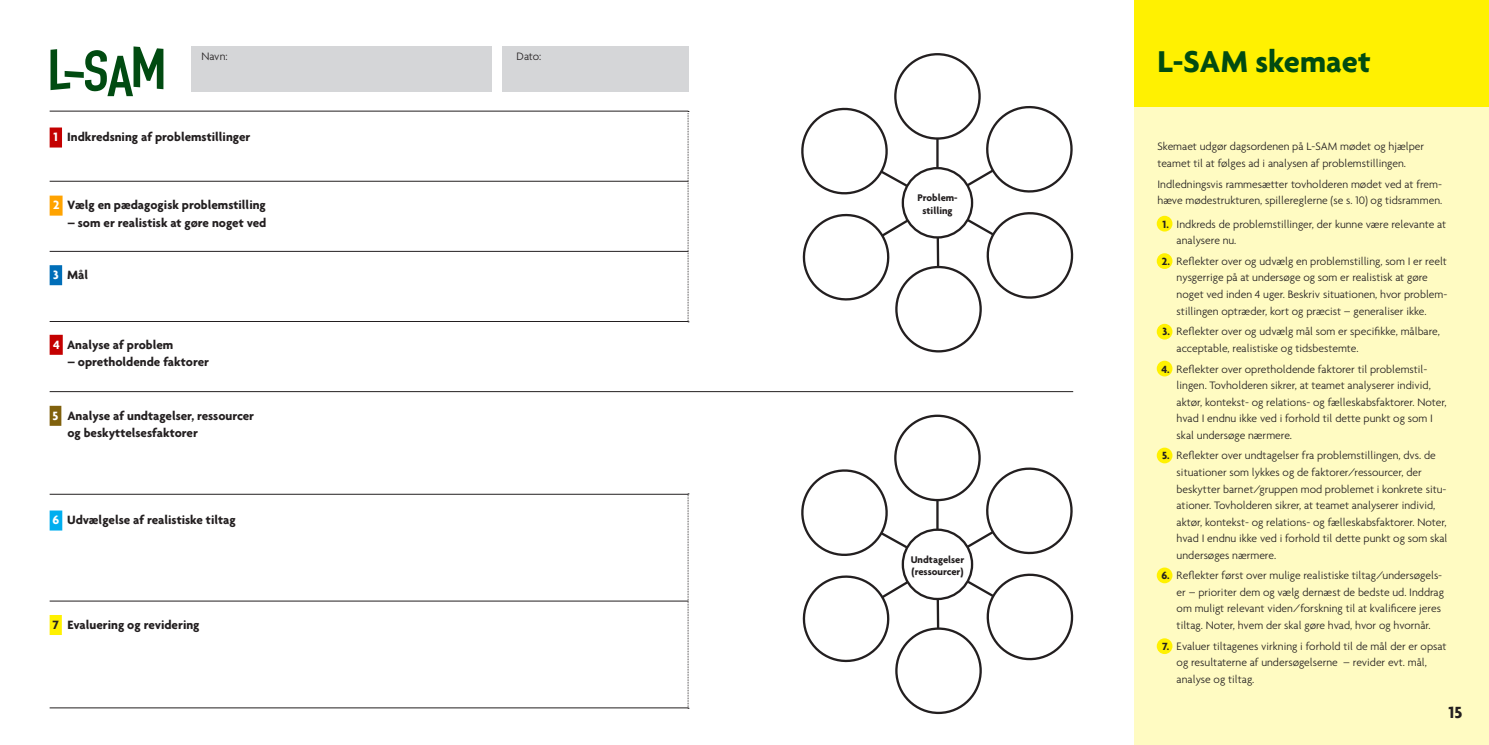
<style>
.page{position:relative;width:1489px;height:745px;background:#fff}
.page>*{position:absolute;margin:0;border:0;box-sizing:border-box;transform-origin:0 0}
.Rubrik{font:700 32.5px "Agenda";color:#014b11}
.Underrubrik{font:700 17.5px "Agenda";color:#231f20}
.Underrubrik_lille{font:700 13px/17.5px "Agenda";color:#231f20}
.Brødtekst{font:300 11.62px/16.5px "Agenda";color:#231f20}
.t1{font:700 10.5px/12.5px "Agenda";color:#231f20;text-align:center}
.s1{color:#fff}
.s2{font-weight:700;font-size:11.25px}
</style>
<div class="page">
<div style="left:1134px;top:0;width:354px;height:106px;background:#fff101"></div>
<div style="left:1134px;top:106px;width:354px;height:638px;background:#fffbc2"></div>
<div style="left:192px;top:46px;width:300px;height:46px;background:#d5d6d8"></div>
<div style="left:502px;top:46px;width:186px;height:46px;background:#d5d6d8"></div>
<div style="left:901px;top:167px;width:72px;height:71px;border:2px solid #231f20;border-radius:50%"></div>
<div style="left:894px;top:53px;width:86px;height:87px;border:2px solid #231f20;border-radius:50%"></div>
<hr style="left:936px;top:138px;width:2px;height:30px;background:#231f20">
<svg style="left:964px;top:98px;width:109px;height:99px"></svg>
<svg style="left:964px;top:207px;width:109px;height:95px"></svg>
<div style="left:896px;top:266px;width:84px;height:85px;background:#fff;border-radius:50%"></div>
<div style="left:895px;top:265px;width:87px;height:87px;border:2px solid #231f20;border-radius:50%"></div>
<hr style="left:936px;top:237px;width:3px;height:30px;background:#231f20">
<svg style="left:802px;top:209px;width:108px;height:99px"></svg>
<svg style="left:801px;top:103px;width:109px;height:96px"></svg>
<div style="left:901px;top:528px;width:72px;height:71px;border:2px solid #231f20;border-radius:50%"></div>
<div style="left:894px;top:414px;width:86px;height:87px;border:2px solid #231f20;border-radius:50%"></div>
<hr style="left:936px;top:499px;width:2px;height:30px;background:#231f20">
<svg style="left:964px;top:459px;width:109px;height:99px"></svg>
<svg style="left:964px;top:568px;width:109px;height:93px"></svg>
<div style="left:896px;top:628px;width:84px;height:84px;background:#fff;border-radius:50%"></div>
<div style="left:895px;top:626px;width:87px;height:87px;border:2px solid #231f20;border-radius:50%"></div>
<hr style="left:936px;top:598px;width:3px;height:30px;background:#231f20">
<svg style="left:802px;top:570px;width:108px;height:99px"></svg>
<svg style="left:801px;top:464px;width:109px;height:96px"></svg>
<svg style="left:50px;top:46px;width:113px;height:50px"></svg>
<div style="left:50px;top:127px;width:12px;height:20px;background:#c40000"></div>
<div style="left:50px;top:195px;width:13px;height:20px;background:#ffa300"></div>
<div style="left:50px;top:265px;width:12px;height:20px;background:#006eb8"></div>
<div style="left:50px;top:334px;width:13px;height:20px;background:#c40000"></div>
<div style="left:50px;top:405px;width:11px;height:20px;background:#80610d"></div>
<div style="left:50px;top:510px;width:12px;height:20px;background:#00aeef"></div>
<div style="left:50px;top:614px;width:12px;height:20px;background:#fff101"></div>
<hr style="left:50px;top:391px;width:1023px;height:1px;background:#231f20">
<hr style="left:50px;top:321px;width:638px;height:1px;background:#231f20">
<hr style="left:50px;top:707px;width:638px;height:1px;background:#231f20">
<hr style="left:50px;top:251px;width:638px;height:1px;background:#231f20">
<hr style="left:50px;top:600px;width:638px;height:1px;background:#231f20">
<hr style="left:50px;top:181px;width:638px;height:1px;background:#231f20">
<hr style="left:50px;top:493px;width:638px;height:1px;background:#231f20">
<hr style="left:50px;top:111px;width:638px;height:1px;background:#231f20">
<svg style="left:687px;top:111px;width:2px;height:211px"></svg>
<svg style="left:687px;top:493px;width:2px;height:215px"></svg>
<div style="left:1156px;top:216px;width:16px;height:15px;background:#fff101;border-radius:50%"></div>
<div style="left:1156px;top:253px;width:16px;height:16px;background:#fff101;border-radius:50%"></div>
<div style="left:1156px;top:323px;width:16px;height:16px;background:#fff101;border-radius:50%"></div>
<div style="left:1156px;top:360px;width:16px;height:16px;background:#fff101;border-radius:50%"></div>
<div style="left:1156px;top:447px;width:16px;height:16px;background:#fff101;border-radius:50%"></div>
<div style="left:1156px;top:567px;width:16px;height:16px;background:#fff101;border-radius:50%"></div>
<div style="left:1156px;top:638px;width:16px;height:15px;background:#fff101;border-radius:50%"></div>
<p class="Brødtekst" style="left:201px;top:48px;width:28px">Navn:</p>
<p class="Brødtekst" style="left:516px;top:48px;width:26px">Dato:</p>
<p class="Underrubrik_lille" style="left:53px;top:128px;width:198px"><span class="s1">1</span> Indkredsning af problemstillinger</p>
<p class="Underrubrik_lille" style="left:53px;top:196px;width:214px"><span class="s1">2</span> Vælg en pædagogisk problemstilling</p>
<p class="Underrubrik_lille" style="left:67px;top:213px;width:200px">– som er realistisk at gøre noget ved</p>
<p class="Underrubrik_lille" style="left:53px;top:265px;width:37px"><span class="s1">3</span> Mål</p>
<p class="Underrubrik_lille" style="left:53px;top:335px;width:122px"><span class="s1">4</span> Analyse af problem</p>
<p class="Underrubrik_lille" style="left:67px;top:352px;width:143px">– opretholdende faktorer</p>
<p class="Underrubrik_lille" style="left:67px;top:406px;width:188px;text-indent:-15px"><span class="s1">5</span> Analyse af undtagelser, ressourcer og beskyttelsesfaktorer</p>
<p class="Underrubrik_lille" style="left:53px;top:510px;width:185px"><span class="s1">6</span> Udvælgelse af realistiske tiltag</p>
<p class="Underrubrik_lille" style="left:53px;top:615px;width:148px">7 Evaluering og revidering</p>
<p class="t1" style="left:917px;top:191px;width:42px">Problem&shy;stilling</p>
<p class="t1" style="left:910px;top:552px;width:55px;text-align:left">Undtagelser (ressourcer)</p>
<p class="Rubrik" style="left:1157px;top:42px;width:215px">L-SAM skemaet</p>
<p class="Brødtekst" style="left:1157px;top:138px;width:268px">Skemaet udgør dagsordenen på L-SAM mødet og hjælper teamet til at følges ad i analysen af problemstillingen.</p>
<p class="Brødtekst" style="left:1157px;top:175px;width:286px">Indledningsvis rammesætter tovholderen mødet ved at frem&shy;hæve mødestrukturen, spillereglerne (se s. 10) og tidsrammen.</p>
<p class="Brødtekst" style="left:1176px;top:215px;width:271px;text-indent:-14px"><span class="s2">1.</span> Indkreds de problemstillinger, der kunne være relevante at analysere nu.</p>
<p class="Brødtekst" style="left:1176px;top:252px;width:272px;text-indent:-15px"><span class="s2">2.</span> Reflekter over og udvælg en problemstilling, som I er reelt nysgerrige på at undersøge og som er realistisk at gøre noget ved inden 4 uger. Beskriv situationen, hvor problem&shy;stillingen optræder, kort og præcist – generaliser ikke.</p>
<p class="Brødtekst" style="left:1176px;top:323px;width:265px;text-indent:-14px"><span class="s2">3.</span> Reflekter over og udvælg mål som er specifikke, målbare, acceptable, realistiske og tidsbestemte.</p>
<p class="Brødtekst" style="left:1176px;top:360px;width:271px;text-indent:-15px"><span class="s2">4.</span> Reflekter over opretholdende faktorer til problemstil&shy;lingen. Tovholderen sikrer, at teamet analyserer individ, aktør, kontekst- og relations- og fælleskabsfaktorer. Noter, hvad I endnu ikke ved i forhold til dette punkt og som I skal undersøge nærmere.</p>
<p class="Brødtekst" style="left:1176px;top:447px;width:272px;text-indent:-15px"><span class="s2">5.</span> Reflekter over undtagelser fra problemstillingen, dvs. de situationer som lykkes og de faktorer/ressourcer, der beskytter barnet/gruppen mod problemet i konkrete situ&shy;ationer. Tovholderen sikrer, at teamet analyserer individ, aktør, kontekst- og relations- og fælleskabsfaktorer. Noter, hvad I endnu ikke ved i forhold til dette punkt og som skal undersøges nærmere.</p>
<p class="Brødtekst" style="left:1176px;top:566px;width:269px;text-indent:-15px"><span class="s2">6.</span> Reflekter først over mulige realistiske tiltag/undersøgels&shy;er – prioriter dem og vælg dernæst de bedste ud. Inddrag om muligt relevant viden/forskning til at kvalificere jeres tiltag. Noter, hvem der skal gøre hvad, hvor og hvornår.</p>
<p class="Brødtekst" style="left:1176px;top:637px;width:271px;text-indent:-15px"><span class="s2">7.</span> Evaluer tiltagenes virkning i forhold til de mål der er opsat og resultaterne af undersøgelserne – revider evt. mål, analyse og tiltag.</p>
<p class="Underrubrik" style="left:1448px;top:700px;width:15px">15</p>
</div>
